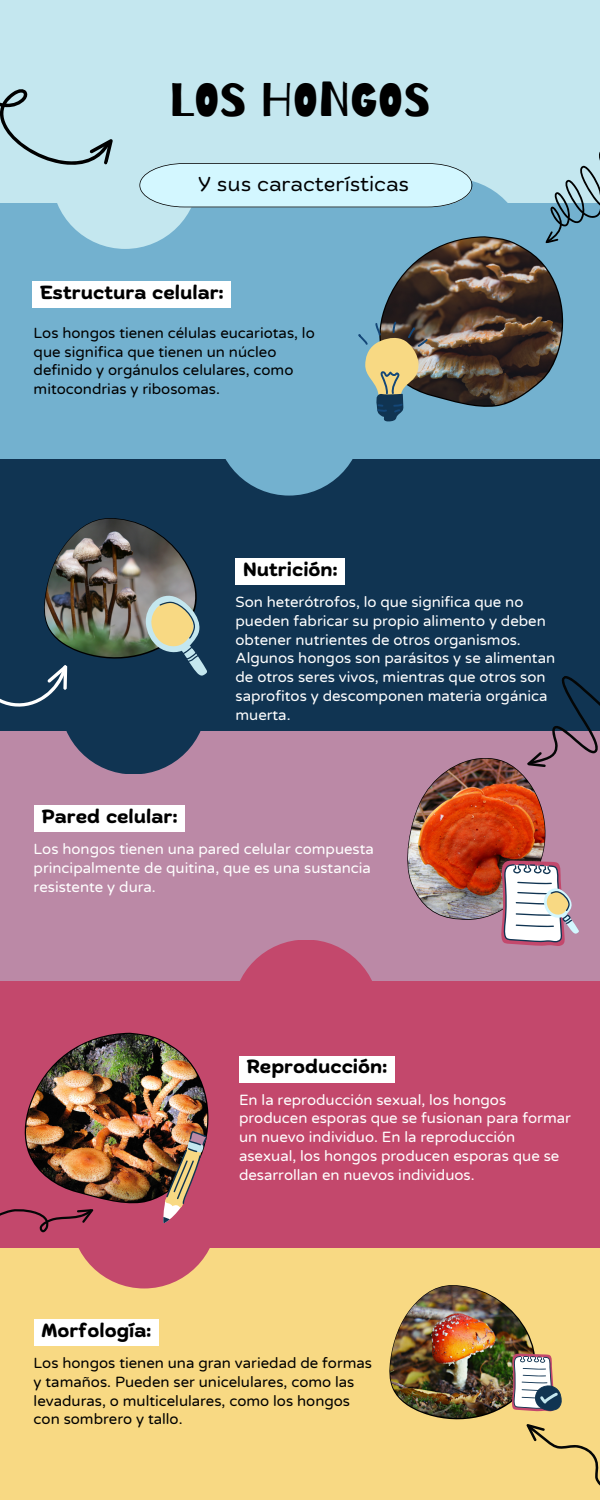
<style>
.page{position:relative;width:600px;height:1500px;background:#f8d983}
.page>*{position:absolute;margin:0;border:0;box-sizing:border-box;transform-origin:0 0}
.t1{font:47px "Barrio";color:#000}
.t2{font:20px "Biski";color:#000}
.t3{font:700 19px "Biski";color:#000}
.t4{font:15px/18.8px "Varela Round";color:#fff}
.t5{font:15px/18.8px "Varela Round";color:#000}
</style>
<div class="page">
<div style="left:0;top:0;width:600px;height:243px;background:#c4e7ef"></div>
<div style="left:0;top:731px;width:600px;height:261px;background:#bb89a6"></div>
<div style="left:0;top:456px;width:600px;height:275px;background:#103452"></div>
<div style="left:60px;top:628px;width:147px;height:146px;background:#103452;border-radius:50%"></div>
<div style="left:0;top:203px;width:600px;height:256px;background:#73b1cf"></div>
<div style="left:52px;top:102px;width:147px;height:147px;background:#c4e7ef;border-radius:50%"></div>
<div style="left:216px;top:349px;width:147px;height:147px;background:#73b1cf;border-radius:50%"></div>
<div style="left:71px;top:1142px;width:147px;height:146px;background:#c3486c;border-radius:50%"></div>
<div style="left:0;top:981px;width:600px;height:266px;background:#c3486c"></div>
<div style="left:233px;top:940px;width:146px;height:147px;background:#c3486c;border-radius:50%"></div>
<svg style="left:0;top:89px;width:113px;height:76px"></svg>
<svg style="left:139px;top:152px;width:461px;height:270px"></svg>
<img style="left:0;top:518px;width:207px;height:189px">
<img style="left:407px;top:676px;width:193px;height:270px">
<img style="left:0;top:1033px;width:209px;height:199px">
<img style="left:389px;top:1285px;width:211px;height:201px">
<div style="left:32px;top:281px;width:199px;height:27px;background:#fff"></div>
<div style="left:236px;top:559px;width:109px;height:26px;background:#fff"></div>
<div style="left:34px;top:805px;width:151px;height:27px;background:#fff"></div>
<div style="left:239px;top:1056px;width:156px;height:26px;background:#fff"></div>
<div style="left:34px;top:1319px;width:125px;height:27px;background:#fff"></div>
<h1 class="t1" style="left:169px;top:74px;width:263px">LOS HONGOS</h1>
<h2 class="t2" style="left:199px;top:176px;width:212px">Y sus características</h2>
<p class="t3" style="left:40px;top:284px;width:185px">Estructura celular:</p>
<p class="t5" style="left:34px;top:324px;width:283px">Los hongos tienen células eucariotas, lo que significa que tienen un núcleo definido y orgánulos celulares, como mitocondrias y ribosomas.</p>
<p class="t3" style="left:243px;top:562px;width:96px">Nutrición:</p>
<p class="t4" style="left:236px;top:593px;width:321px">Son heterótrofos, lo que significa que no pueden fabricar su propio alimento y deben obtener nutrientes de otros organismos.<br>Algunos hongos son parásitos y se alimentan de otros seres vivos, mientras que otros son saprofitos y descomponen materia orgánica muerta.</p>
<p class="t3" style="left:42px;top:809px;width:137px">Pared celular:</p>
<p class="t4" style="left:34px;top:840px;width:342px">Los hongos tienen una pared celular compuesta principalmente de quitina, que es una sustancia resistente y dura.</p>
<p class="t3" style="left:247px;top:1059px;width:142px">Reproducción:</p>
<p class="t4" style="left:239px;top:1090px;width:333px">En la reproducción sexual, los hongos producen esporas que se fusionan para formar un nuevo individuo. En la reproducción asexual, los hongos producen esporas que se desarrollan en nuevos individuos.</p>
<p class="t3" style="left:42px;top:1323px;width:111px">Morfología:</p>
<p class="t5" style="left:34px;top:1354px;width:340px">Los hongos tienen una gran variedad de formas y tamaños. Pueden ser unicelulares, como las levaduras, o multicelulares, como los hongos con sombrero y tallo.</p>
</div>
